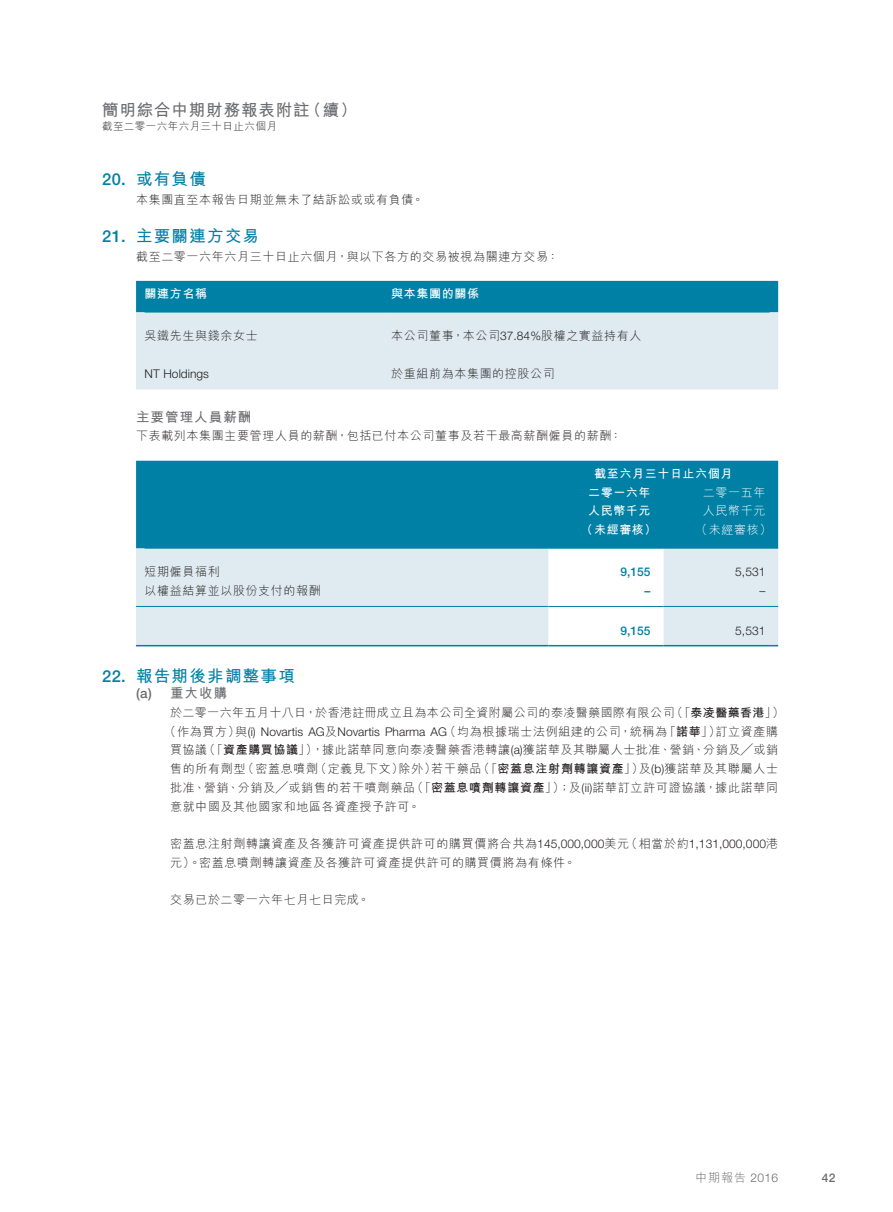
<style>
.page{position:relative;width:893px;height:1212px;background:#fff}
.page>*{position:absolute;margin:0;border:0;box-sizing:border-box;transform-origin:0 0}
.Heading_1{font:700 16.5px "M Hei HK";letter-spacing:.08em;color:#0080a5}
.t1{font:700 16.5px "M Hei HK";letter-spacing:.055em;color:#6c6d70}
.Heading_1-2{font:500 16.5px "Helvetica Neue LT Std";color:#0080a5}
.Heading_2{font:700 13.5px "M Hei HK";letter-spacing:.08em;color:#6c6d70}
.Heading_2-2{font:500 13.5px "Helvetica Neue LT Std";color:#6c6d70}
.Body_Text{font:300 12px/18.8px "M Hei HK";letter-spacing:.055em;color:#231f20}
.Body_Text-2{font:300 12px "Helvetica Neue LT Std";letter-spacing:.005em;color:#231f20}
.Body_Text-3{font:300 12px "M Hei HK";letter-spacing:.035em;color:#231f20}
.Body_Text-4{font:700 12px "M Hei HK";letter-spacing:.055em;color:#fff}
.Body_Text-5{font:700 12px "M Hei HK";letter-spacing:.045em;color:#231f20}
.Body_Text-6{font:300 12px "M Hei HK";letter-spacing:.055em;color:#fff}
.Body_Text-7{font:500 12px "Helvetica Neue LT Std";letter-spacing:.005em;color:#0080a5}
.t2{font:300 12px "M Hei HK";color:#6c6d70}
.t3{font:500 12px "Helvetica Neue LT Std";color:#6c6d70}
.t4{font:300 10.5px "M Hei HK";letter-spacing:.045em;color:#231f20}
.s1{font-family:"Helvetica Neue LT Std"}
.s2{font-weight:300}
.s3{font-weight:700}
.s4{font-family:"M Hei HK"}
</style>
<div class="page">
<div style="left:136px;top:281px;width:642px;height:31px;background:#0080a5"></div>
<div style="left:136px;top:312px;width:642px;height:77px;background:#dfebf1"></div>
<hr style="left:145px;top:312px;width:246px;height:1px;background:#0080a5">
<hr style="left:391px;top:312px;width:379px;height:1px;background:#0080a5">
<div style="left:136px;top:461px;width:642px;height:87px;background:#0080a5"></div>
<div style="left:136px;top:548px;width:642px;height:97px;background:#dfebf1"></div>
<svg style="left:549px;top:549px;width:114px;height:96px"></svg>
<hr style="left:145px;top:548px;width:404px;height:1px;background:#0080a5">
<hr style="left:549px;top:548px;width:114px;height:1px;background:#0080a5">
<hr style="left:663px;top:548px;width:115px;height:1px;background:#0080a5">
<hr style="left:136px;top:606px;width:413px;height:1px;background:#0080a5">
<hr style="left:549px;top:606px;width:114px;height:1px;background:#0080a5">
<hr style="left:663px;top:606px;width:115px;height:1px;background:#0080a5">
<hr style="left:136px;top:645px;width:413px;height:1px;background:#0080a5">
<hr style="left:549px;top:645px;width:114px;height:1px;background:#0080a5">
<hr style="left:663px;top:645px;width:115px;height:1px;background:#0080a5">
<h1 class="t1" style="left:102px;top:98px;width:209px">簡明綜合中期財務報表附註</h1>
<p class="t4" style="left:102px;top:121px;width:176px">截至二零一六年六月三十日止六個月</p>
<p class="Heading_1" style="left:136px;top:167px;width:71px">或有負債</p>
<h1 class="t1" style="left:305px;top:98px;width:54px">（續(</h1>
<p class="Heading_1-2" style="left:102px;top:169px;width:25px">20.</p>
<p class="Heading_1-2" style="left:102px;top:226px;width:25px">21.</p>
<p class="Body_Text" style="left:136px;top:190px;width:289px">本集團直至本報告日期並無未了結訴訟或或有負債。</p>
<p class="Heading_1" style="left:136px;top:224px;width:125px">主要關連方交易</p>
<p class="Body_Text" style="left:136px;top:247px;width:424px">截至二零一六年六月三十日止六個月，與以下各方的交易被視為關連方交易：</p>
<p class="Body_Text-4" style="left:391px;top:285px;width:89px">與本集團的關係</p>
<p class="Body_Text-4" style="left:145px;top:285px;width:64px">關連方名稱</p>
<p class="Body_Text" style="left:145px;top:326px;width:115px">吳鐵先生與錢余女士</p>
<p class="Body_Text" style="left:391px;top:326px;width:252px">本公司董事，本公司<span class="s1">37.84%</span>股權之實益持有人</p>
<p class="Body_Text" style="left:391px;top:364px;width:165px">於重組前為本集團的控股公司</p>
<p class="Body_Text-2" style="left:145px;top:366px;width:66px">NT Holdings</p>
<p class="Heading_2" style="left:136px;top:407px;width:117px">主要管理人員薪酬</p>
<p class="Body_Text" style="left:136px;top:426px;width:487px">下表載列本集團主要管理人員的薪酬，包括已付本公司董事及若干最高薪酬僱員的薪酬：</p>
<p class="Body_Text-4" style="left:594px;top:465px;width:140px">截至六月三十日止六個月</p>
<p class="Body_Text-6" style="left:703px;top:486px;width:64px">二零一五年</p>
<p class="Body_Text-4" style="left:588px;top:484px;width:64px">二零一六年</p>
<p class="Body_Text" style="left:145px;top:562px;width:77px">短期僱員福利</p>
<p class="Body_Text" style="left:145px;top:581px;width:178px">以權益結算並以股份支付的報酬</p>
<p class="Body_Text-4" style="left:588px;top:502px;width:64px">人民幣千元</p>
<p class="Body_Text-6" style="left:703px;top:505px;width:64px">人民幣千元</p>
<p class="Body_Text-4" style="left:581px;top:521px;width:77px">（未經審核）</p>
<p class="Body_Text-6" style="left:696px;top:524px;width:77px">（未經審核(</p>
<p class="Body_Text-7" style="left:620px;top:565px;width:32px">9,155</p>
<p class="Body_Text-2" style="left:735px;top:565px;width:32px">5,531</p>
<p class="Body_Text-7" style="left:645px;top:584px;width:7px">–</p>
<p class="Body_Text-2" style="left:759px;top:583px;width:7px">–</p>
<p class="Body_Text-7" style="left:620px;top:623px;width:32px">9,155</p>
<p class="Body_Text-2" style="left:735px;top:623px;width:32px">5,531</p>
<p class="Heading_1-2" style="left:102px;top:666px;width:25px">22.</p>
<p class="Heading_1" style="left:136px;top:663px;width:160px">報告期後非調整事項</p>
<p class="Heading_2-2" style="left:136px;top:685px;width:17px">)a(</p>
<p class="Heading_2" style="left:170px;top:683px;width:59px">重大收購</p>
<p class="Body_Text-5" style="left:671px;top:704px;width:107px"><span class="s2">（「</span>泰凌醫藥香港<span class="s2">「</span></p>
<p class="Body_Text" style="left:772px;top:703px;width:13px">(</p>
<p class="Body_Text-3" style="left:170px;top:706px;width:506px">於二零一六年五月十八日，於香港註冊成立且為本公司全資附屬公司的泰凌醫藥國際有限公司</p>
<p class="Body_Text" style="left:164px;top:722px;width:77px">（作為買方）</p>
<p class="Body_Text" style="left:444px;top:722px;width:225px">（均為根據瑞士法例組建的公司，統稱為</p>
<p class="Body_Text" style="left:664px;top:722px;width:58px">「<span class="s3">諾華</span>」）</p>
<p class="Body_Text" style="left:716px;top:722px;width:64px">訂立資產購</p>
<p class="Body_Text-2" style="left:235px;top:724px;width:213px"><span class="s4">與</span> )i( Novartis AG<span class="s4">及</span>Novartis Pharma AG</p>
<p class="Body_Text" style="left:312px;top:740px;width:468px">，據此諾華同意向泰凌醫藥香港轉讓 <span class="s1">)a(</span> 獲諾華及其聯屬人士批准、營銷、分銷及╱或銷</p>
<p class="Body_Text-5" style="left:204px;top:741px;width:115px"><span class="s2">（「</span>資產購買協議<span class="s2">」）</span></p>
<p class="Body_Text" style="left:170px;top:740px;width:39px">買協議</p>
<p class="Body_Text" style="left:170px;top:759px;width:77px">售的所有劑型</p>
<p class="Body_Text" style="left:242px;top:759px;width:78px">（密蓋息噴劑</p>
<p class="Body_Text" style="left:315px;top:759px;width:90px">（定義見下文）</p>
<p class="Body_Text" style="left:399px;top:759px;width:39px">除外）</p>
<p class="Body_Text-5" style="left:478px;top:760px;width:167px"><span class="s2">（「</span>密蓋息注射劑轉讓資產<span class="s2">」）</span></p>
<p class="Body_Text" style="left:431px;top:759px;width:52px">若干藥品</p>
<p class="Body_Text" style="left:639px;top:759px;width:141px">及 <span class="s1">)b(</span> 獲諾華及其聯屬人士</p>
<p class="Body_Text" style="left:170px;top:778px;width:251px">批准、營銷、分銷及╱或銷售的若干噴劑藥品意就中國及其他國家和地區各資產授予許可。</p>
<p class="Body_Text" style="left:411px;top:778px;width:368px">（「<span class="s3">密蓋息噴劑轉讓資產</span>」）；及 <span class="s1">)i i(</span> 諾華訂立許可證協議，據此諾華同</p>
<p class="Body_Text" style="left:170px;top:834px;width:460px">密蓋息注射劑轉讓資產及各獲許可資產提供許可的購買價將合共為<span class="s1">145,000,000</span>美元元）。密蓋息噴劑轉讓資產及各獲許可資產提供許可的購買價將為有條件。</p>
<p class="Body_Text" style="left:170px;top:890px;width:201px">交易已於二零一六年七月七日完成。</p>
<p class="Body_Text-2" style="left:626px;top:836px;width:154px"><span class="s4">（相當於約</span>1,131,000,000<span class="s4">港</span></p>
<p class="t2" style="left:695px;top:1171px;width:84px">中期報告 <span class="s1">2016</span></p>
<p class="t3" style="left:822px;top:1170px;width:15px">42</p>
</div>
